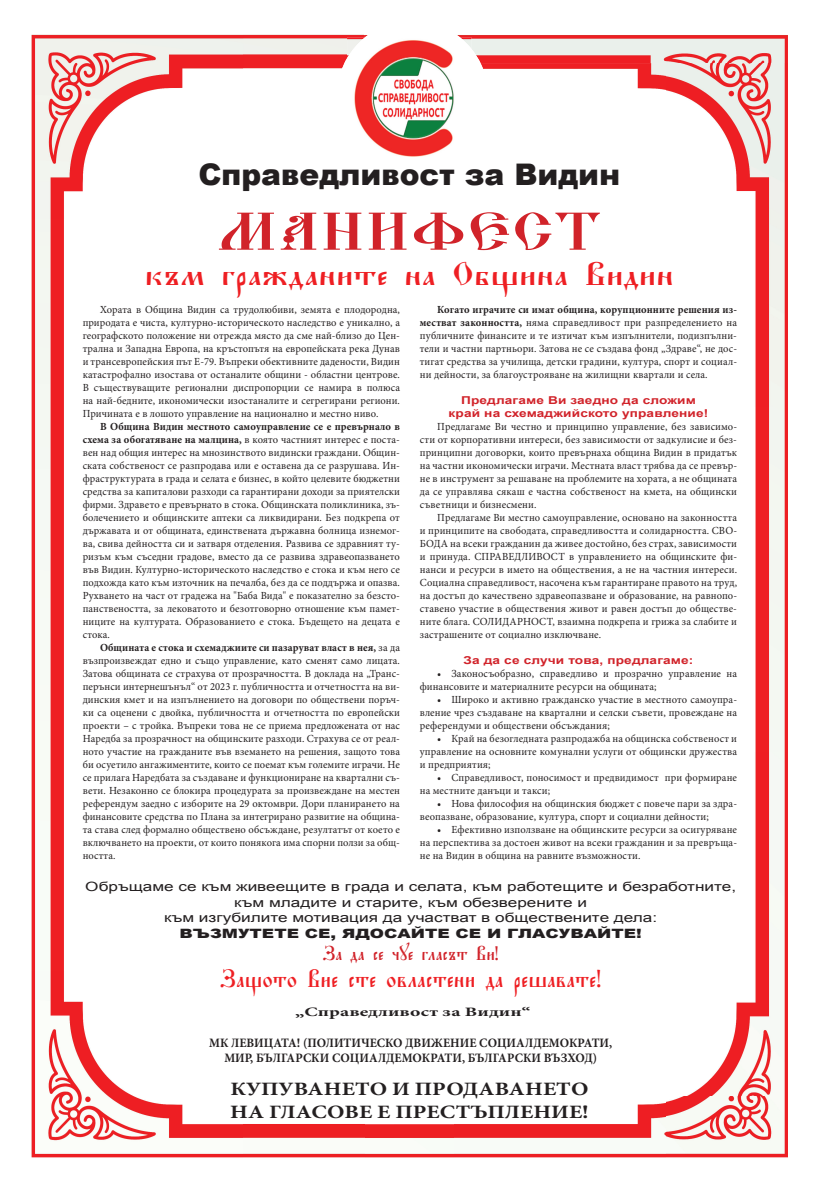
<style>
.page{position:relative;width:819px;height:1191px;background:#fff}
.page>*{position:absolute;margin:0;border:0;box-sizing:border-box;transform-origin:0 0}
.t1{font:48.12px "Hirmos Caps Ucs";color:#d1232a;scale:1.4 1}
.t2{font:29.75px "Hirmos ie Ucs";color:#ee1f23;scale:1.2 1}
.t3{font:900 29.75px "Arial";color:#231f20}
.t4{font:22.93px "Hirmos ie Ucs";color:#ee1f23;scale:.95 1}
.t5{font:700 18.9px/22.7px "Minion Pro";color:#231f20;scale:1.2 1}
.t6{font:18.38px "Hirmos ie Ucs";color:#d1232a;scale:.95 1}
.t7{font:12.86px/15.4px "Arial";color:#231f20;text-align:center;scale:1.33 1}
.t8{font:700 12.86px/15.4px "Minion Pro";color:#231f20;text-align:center;scale:.95 1}
.t9{font:900 12.86px "Arial";color:#231f20;scale:1.33 1}
.t10{font:700 12.86px "Minion Pro";color:#231f20;scale:1.52 1}
.t11{font:10.85px/13px "Minion Pro";letter-spacing:.01em;color:#231f20;text-align:justify}
.t12{font:700 10.85px/13px "Arial";letter-spacing:.01em;color:#d1232a;text-align:center;scale:1.26 1}
.s1{font-weight:700}
</style>
<div class="page">
<img style="left:32px;top:34px;width:332px;height:1124px">
<img style="left:488px;top:35px;width:300px;height:28px">
<img style="left:455px;top:63px;width:333px;height:1095px">
<img style="left:364px;top:1124px;width:30px;height:34px">
<img style="left:394px;top:1124px;width:61px;height:34px">
<svg style="left:337px;top:34px;width:151px;height:138px"></svg>
<img style="left:347px;top:37px;width:124px;height:120px">
<h2 class="t3" style="left:198px;top:153px;width:423px">Справедливост за Видин</h2>
<h1 class="t1" style="left:216px;top:197px;width:277px">МАНИФЕСТ</h1>
<h2 class="t2" style="left:145px;top:253px;width:442px">към гражданите на Община Видин</h2>
<p class="t11" style="left:83px;top:303px;width:319px;text-indent:17px">Хората в Община Видин са трудолюбиви, земята e плодородна, природата е чиста, културно-историческото наследство е уникално, а географското положение ни отрежда място да сме най-близо до Цен&shy;трална и Западна Европа, на кръстопътя на европейската река Дунав и трансевропейския път Е-79. Въпреки обективните дадености, Видин катастрофално изостава от останалите общини - областни центрове.<br>В съществуващите регионални диспропорции се намира в полюса на най-бедните, икономически изостаналите и сегрегирани региони.<br>Причината е в лошото управление на национално и местно ниво.</p>
<p class="t11" style="left:83px;top:420px;width:319px;text-indent:17px"><span class="s1">В Община Видин местното самоуправление се е превърнало в схема за обогатяване на малцина,</span> в която частният интерес е поста&shy;вен над общия интерес на мнозинството видински граждани. Общин&shy;ската собственост се разпродава или е оставена да се разрушава. Ин&shy;фраструктурата в града и селата е бизнес, в който целевите бюджетни средства за капиталови разходи са гарантирани доходи за приятелски фирми. Здравето е превърнато в стока. Общинската поликлиника, зъ&shy;болечението и общинските аптеки са ликвидирани. Без подкрепа от държавата и от общината, единствената държавна болница изнемог&shy;ва, свива дейността си и затваря отделения. Развива се здравният ту&shy;ризъм към съседни градове, вместо да се развива здравеопазването във Видин. Културно-историческото наследство е стока и към него се подхожда като към източник на печалба, без да се поддържа и опазва.<br>Рухването на част от градежа на "Баба Вида" е показателно за безсто&shy;панствеността, за лековатото и безотговорно отношение към памет&shy;ниците на културата. Образованието е стока. Бъдещето на децата е стока.</p>
<p class="t11" style="left:83px;top:641px;width:319px;text-indent:17px"><span class="s1">Общината е стока и схемаджиите си пазаруват власт в нея,</span> за да възпроизвеждат едно и също управление, като сменят само лицата.<br>Затова общината се страхува от прозрачността. В доклада на „Транс&shy;перънси интернешънъл“ от 2023 г. публичността и отчетността на ви&shy;динския кмет и на изпълнението на договори по обществени поръч&shy;ки са оценени с двойка, публичността и отчетността по европейски проекти – с тройка. Въпреки това не се приема предложената от нас Наредба за прозрачност на общинските разходи. Страхува се от реал&shy;ното участие на гражданите във вземането на решения, защото това би осуетило ангажиментите, които се поемат към големите играчи. Не се прилага Наредбата за създаване и функциониране на квартални съ&shy;вети. Незаконно се блокира процедурата за произвеждане на местен референдум заедно с изборите на 29 октомври. Дори планирането на финансовите средства по Плана за интегрирано развитие на община&shy;та става след формално обществено обсъждане, резултатът от което е включването на проекти, от които понякога има спорни ползи за общ&shy;ността.</p>
<p class="t11" style="left:420px;top:303px;width:319px;text-indent:17px"><span class="s1">Когато играчите си имат община, корупционните решения из&shy;местват законността,</span> няма справедливост при разпределението на публичните финансите и те изтичат към изпълнители, подизпълни&shy;тели и частни партньори. Затова не се създава фонд „Здраве“, не дос&shy;тигат средства за училища, детски градини, култура, спорт и социал&shy;ни дейности, за благоустрояване на жилищни квартали и села.</p>
<p class="t12" style="left:448px;top:394px;width:207px">Предлагаме Ви заедно да сложим край на схемаджийското управление!</p>
<p class="t11" style="left:420px;top:420px;width:319px;text-indent:17px">Предлагаме Ви честно и принципно управление, без зависимо&shy;сти от корпоративни интереси, без зависимости от задкулисие и без&shy;принципни договорки, които превърнаха община Видин в придатък на частни икономически играчи. Местната власт трябва да се превър&shy;не в инструмент за решаване на проблемите на хората, а не общината да се управлява сякаш е частна собственост на кмета, на общински съветници и бизнесмени.</p>
<p class="t11" style="left:420px;top:511px;width:319px;text-indent:17px">Предлагаме Ви местно самоуправление, основано на законността и принципите на свободата, справедливостта и солидарността. СВО-БОДА на всеки гражданин да живее достойно, без страх, зависимости и принуда. СПРАВЕДЛИВОСТ в управлението на общинските фи&shy;нанси и ресурси в името на обществения, а не на частния интереси.<br>Социална справедливост, насочена към гарантиране правото на труд, на достъп до качествено здравеопазване и образование, на равнопо&shy;ставено участие в обществения живот и равен достъп до обществе&shy;ните блага. СОЛИДАРНОСТ, взаимна подкрепа и грижа за слабите и застрашените от социално изключване.</p>
<p class="t12" style="left:463px;top:654px;width:184px">За да се случи това, предлагаме:</p>
<p class="t11" style="left:420px;top:667px;width:319px;text-indent:17px">• Законосъобразно, справедливо и прозрачно управление на финансовите и материалните ресурси на общината;</p>
<p class="t11" style="left:420px;top:693px;width:319px;text-indent:17px">• Широко и активно гражданско участие в местното самоупра&shy;вление чрез създаване на квартални и селски съвети, провеждане на референдуми и обществени обсъждания;</p>
<p class="t11" style="left:420px;top:732px;width:319px;text-indent:17px">• Край на безогледната разпродажба на общинска собственост и управление на основните комунални услуги от общински дружества и предприятия;</p>
<p class="t11" style="left:420px;top:771px;width:319px;text-indent:17px">• Справедливост, поносимост и предвидимост при формиране на местните данъци и такси;</p>
<p class="t11" style="left:420px;top:797px;width:319px;text-indent:17px">• Нова философия на общинския бюджет с повече пари за здра&shy;веопазване, образование, култура, спорт и социални дейности;</p>
<p class="t11" style="left:420px;top:823px;width:319px;text-indent:17px">• Ефективно използване на общинските ресурси за осигуряване на перспектива за достоен живот на всеки гражданин и за превръща&shy;не на Видин в община на равните възможности.</p>
<p class="t7" style="left:85px;top:879px;width:491px">Обръщаме се към живеещите в града и селата, към работещите и безработните, към младите и старите, към обезверените и<br>към изгубилите мотивация да участват в обществените дела:</p>
<p class="t9" style="left:179px;top:924px;width:349px">ВЪЗМУТЕТЕ СЕ, ЯДОСАЙТЕ СЕ И ГЛАСУВАЙТЕ!</p>
<h3 class="t6" style="left:323px;top:939px;width:187px">За да се чуе гласът Ви!</h3>
<h3 class="t4" style="left:220px;top:962px;width:402px">Защото Вие сте овластени да решавате!</h3>
<p class="t10" style="left:295px;top:1002px;width:156px">„Справедливост за Видин“</p>
<p class="t8" style="left:209px;top:1035px;width:426px">МК ЛЕВИЦАТА! (ПОЛИТИЧЕСКО ДВИЖЕНИЕ СОЦИАЛДЕМОКРАТИ,<br>МИР, БЪЛГАРСКИ СОЦИАЛДЕМОКРАТИ, БЪЛГАРСКИ ВЪЗХОД)</p>
<h3 class="t5" style="left:230px;top:1077px;width:300px">КУПУВАНЕТО И ПРОДАВАНЕТО<br>НА ГЛАСОВЕ Е ПРЕСТЪПЛЕНИЕ!</h3>
</div>
